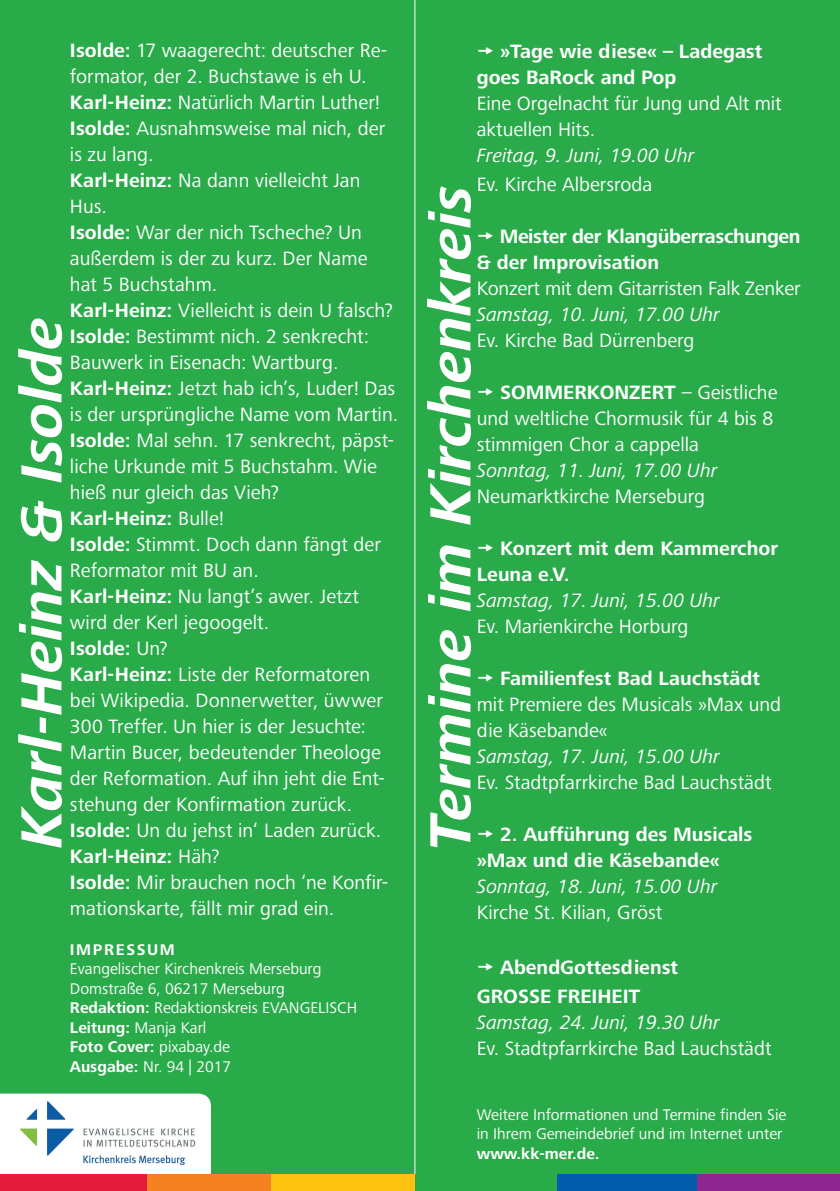
<style>
.page{position:relative;width:840px;height:1191px;background:#fff}
.page>*{position:absolute;margin:0;border:0;box-sizing:border-box;transform-origin:0 0}
.t1{font:italic 700 60px "Frutiger Next Pro";color:#fff}
.t2{font:20px/26px "Frutiger Next Pro";color:#fff}
.t3{font:700 20px/26px "Frutiger Next Pro";color:#fff}
.t4{font:italic 20px "Frutiger Next Pro";color:#fff}
.t5{font:700 20px/26px "Frutiger Next Pro";letter-spacing:-.02em;color:#fff}
.t6{font:16px/19.6px "Frutiger Next Pro";color:#fff}
.t7{font:700 16px "Frutiger Next Pro";color:#fff}
.t8{font:700 16px "Frutiger Next Pro";letter-spacing:.1em;color:#fff}
.s1{font-weight:700}
.s2{font-weight:400}
</style>
<div class="page">
<div style="left:0;top:0;width:839px;height:1191px;background:#29ab4a"></div>
<hr style="left:414px;top:0;width:1px;height:1191px;background:#fff">
<svg style="left:0;top:1093px;width:211px;height:81px;background:#f0f9f2"></svg>
<img style="left:11px;top:1096px;width:193px;height:77px">
<div style="left:130px;top:1174px;width:143px;height:17px;background:#f58220"></div>
<div style="left:413px;top:1174px;width:144px;height:17px;background:#29ab4a"></div>
<div style="left:557px;top:1174px;width:140px;height:17px;background:#015aaa"></div>
<div style="left:697px;top:1174px;width:142px;height:17px;background:#90268f"></div>
<div style="left:0;top:1174px;width:146px;height:17px;background:#e41c3b"></div>
<div style="left:271px;top:1174px;width:143px;height:17px;background:#fec210"></div>
<p class="t2" style="left:70px;top:37px;width:319px"><span class="s1">Isolde:</span> 17 waagerecht: deutscher Re&shy;formator, der 2. Buchstawe is eh U.</p>
<p class="t2" style="left:70px;top:89px;width:311px"><span class="s1">Karl-Heinz:</span> Natürlich Martin Luther!</p>
<p class="t2" style="left:70px;top:115px;width:316px"><span class="s1">Isolde:</span> Ausnahmsweise mal nich, der is zu lang.</p>
<p class="t2" style="left:70px;top:167px;width:292px"><span class="s1">Karl-Heinz:</span> Na dann vielleicht Jan<br>Hus.</p>
<p class="t2" style="left:70px;top:219px;width:299px"><span class="s1">Isolde:</span> War der nich Tscheche? Un außerdem is der zu kurz. Der Name hat 5 Buchstahm.</p>
<p class="t2" style="left:70px;top:297px;width:324px"><span class="s1">Karl-Heinz:</span> Vielleicht is dein U falsch?</p>
<p class="t2" style="left:70px;top:323px;width:300px"><span class="s1">Isolde:</span> Bestimmt nich. 2 senkrecht:<br>Bauwerk in Eisenach: Wartburg.</p>
<p class="t2" style="left:70px;top:375px;width:329px"><span class="s1">Karl-Heinz:</span> Jetzt hab ich’s, Luder! Das is der ursprüngliche Name vom Martin.</p>
<p class="t2" style="left:70px;top:427px;width:325px"><span class="s1">Isolde:</span> Mal sehn. 17 senkrecht, päpst&shy;liche Urkunde mit 5 Buchstahm. Wie hieß nur gleich das Vieh?</p>
<p class="t3" style="left:70px;top:505px;width:156px">Karl-Heinz: <span class="s2">Bulle!</span></p>
<p class="t2" style="left:70px;top:531px;width:312px"><span class="s1">Isolde:</span> Stimmt. Doch dann fängt der<br>Reformator mit BU an.</p>
<p class="t2" style="left:70px;top:583px;width:290px"><span class="s1">Karl-Heinz:</span> Nu langt’s awer. Jetzt wird der Kerl jegoogelt.</p>
<p class="t3" style="left:70px;top:635px;width:99px">Isolde: <span class="s2">Un?</span></p>
<p class="t2" style="left:70px;top:661px;width:316px"><span class="s1">Karl-Heinz:</span> Liste der Reformatoren bei Wikipedia. Donnerwetter, üwwer 300 Treffer. Un hier is der Jesuchte:<br>Martin Bucer, bedeutender Theologe der Reformation. Auf ihn jeht die Ent&shy;stehung der Konfirmation zurück.</p>
<p class="t2" style="left:70px;top:817px;width:313px"><span class="s1">Isolde:</span> Un du jehst in‘ Laden zurück.</p>
<p class="t3" style="left:70px;top:843px;width:151px">Karl-Heinz: <span class="s2">Häh?</span></p>
<p class="t2" style="left:70px;top:869px;width:319px"><span class="s1">Isolde:</span> Mir brauchen noch ‘ne Konfir&shy;mationskarte, fällt mir grad ein.</p>
<p class="t8" style="left:70px;top:940px;width:106px">IMPRESSUM</p>
<p class="t6" style="left:70px;top:959px;width:253px">Evangelischer Kirchenkreis Merseburg</p>
<p class="t6" style="left:70px;top:978px;width:216px">Domstraße 6, 06217 Merseburg</p>
<p class="t6" style="left:70px;top:998px;width:288px"><span class="s1">Redaktion:</span> Redaktionskreis EVANGELISCH<br><span class="s1">Leitung:</span> Manja Karl</p>
<p class="t7" style="left:70px;top:1037px;width:161px">Foto Cover: <span class="s2">pixabay.de</span></p>
<p class="t6" style="left:70px;top:1056px;width:162px"><span class="s1">Ausgabe:</span> Nr. 94 | 2017</p>
<p class="t1" style="left:7px;top:848px;width:532px;rotate:-90deg">Karl-Heinz &amp; Isolde</p>
<p class="t3" style="left:476px;top:38px;width:287px;text-indent:23px">»Tage wie diese« – Ladegast goes BaRock and Pop</p>
<p class="t2" style="left:476px;top:90px;width:306px">Eine Orgelnacht für Jung und Alt mit aktuellen Hits.</p>
<p class="t4" style="left:476px;top:144px;width:219px">Freitag, 9. Juni, 19.00 Uhr</p>
<p class="t2" style="left:476px;top:171px;width:177px">Ev. Kirche Albersroda</p>
<p class="t5" style="left:476px;top:223px;width:325px;text-indent:23px">Meister der Klangüberraschungen &amp; der Improvisation</p>
<p class="t2" style="left:476px;top:275px;width:325px">Konzert mit dem Gitarristen Falk Zenker</p>
<p class="t4" style="left:476px;top:303px;width:244px">Samstag, 10. Juni, 17.00 Uhr</p>
<p class="t2" style="left:476px;top:327px;width:219px">Ev. Kirche Bad Dürrenberg</p>
<p class="t2" style="left:476px;top:379px;width:302px;text-indent:23px"><span class="s1">SOMMERKONZERT</span> – Geistliche und weltliche Chormusik für 4 bis 8 stimmigen Chor a cappella</p>
<p class="t4" style="left:476px;top:459px;width:242px">Sonntag, 11. Juni, 17.00 Uhr</p>
<p class="t2" style="left:476px;top:483px;width:230px">Neumarktkirche Merseburg</p>
<p class="t3" style="left:476px;top:535px;width:302px;text-indent:23px">Konzert mit dem Kammerchor<br>Leuna e.V.</p>
<p class="t4" style="left:476px;top:589px;width:244px">Samstag, 17. Juni, 15.00 Uhr</p>
<p class="t2" style="left:476px;top:613px;width:213px">Ev. Marienkirche Horburg</p>
<p class="t3" style="left:499px;top:665px;width:261px">Familienfest Bad Lauchstädt</p>
<p class="t2" style="left:476px;top:691px;width:305px">mit Premiere des Musicals »Max und die Käsebande«</p>
<p class="t4" style="left:476px;top:745px;width:244px">Samstag, 17. Juni, 15.00 Uhr</p>
<p class="t2" style="left:476px;top:769px;width:296px">Ev. Stadtpfarrkirche Bad Lauchstädt</p>
<p class="t3" style="left:476px;top:821px;width:277px;text-indent:23px">2. Aufführung des Musicals »Max und die Käsebande«</p>
<p class="t4" style="left:476px;top:875px;width:242px">Sonntag, 18. Juni, 15.00 Uhr</p>
<p class="t2" style="left:476px;top:899px;width:187px">Kirche St. Kilian, Gröst</p>
<p class="t3" style="left:499px;top:954px;width:180px">AbendGottesdienst</p>
<p class="t3" style="left:476px;top:983px;width:165px">GROSSE FREIHEIT</p>
<p class="t4" style="left:476px;top:1010px;width:244px">Samstag, 24. Juni, 19.30 Uhr</p>
<p class="t2" style="left:476px;top:1035px;width:296px">Ev. Stadtpfarrkirche Bad Lauchstädt</p>
<p class="t1" style="left:416px;top:850px;width:667px;rotate:-90deg">Termine im Kirchenkreis</p>
<p class="t6" style="left:476px;top:1104px;width:311px">Weitere Informationen und Termine finden Sie</p>
<p class="t6" style="left:476px;top:1124px;width:307px">in Ihrem Gemeindebrief und im Internet unter</p>
<p class="t7" style="left:476px;top:1144px;width:124px">www.kk-mer.de.</p>
</div>
